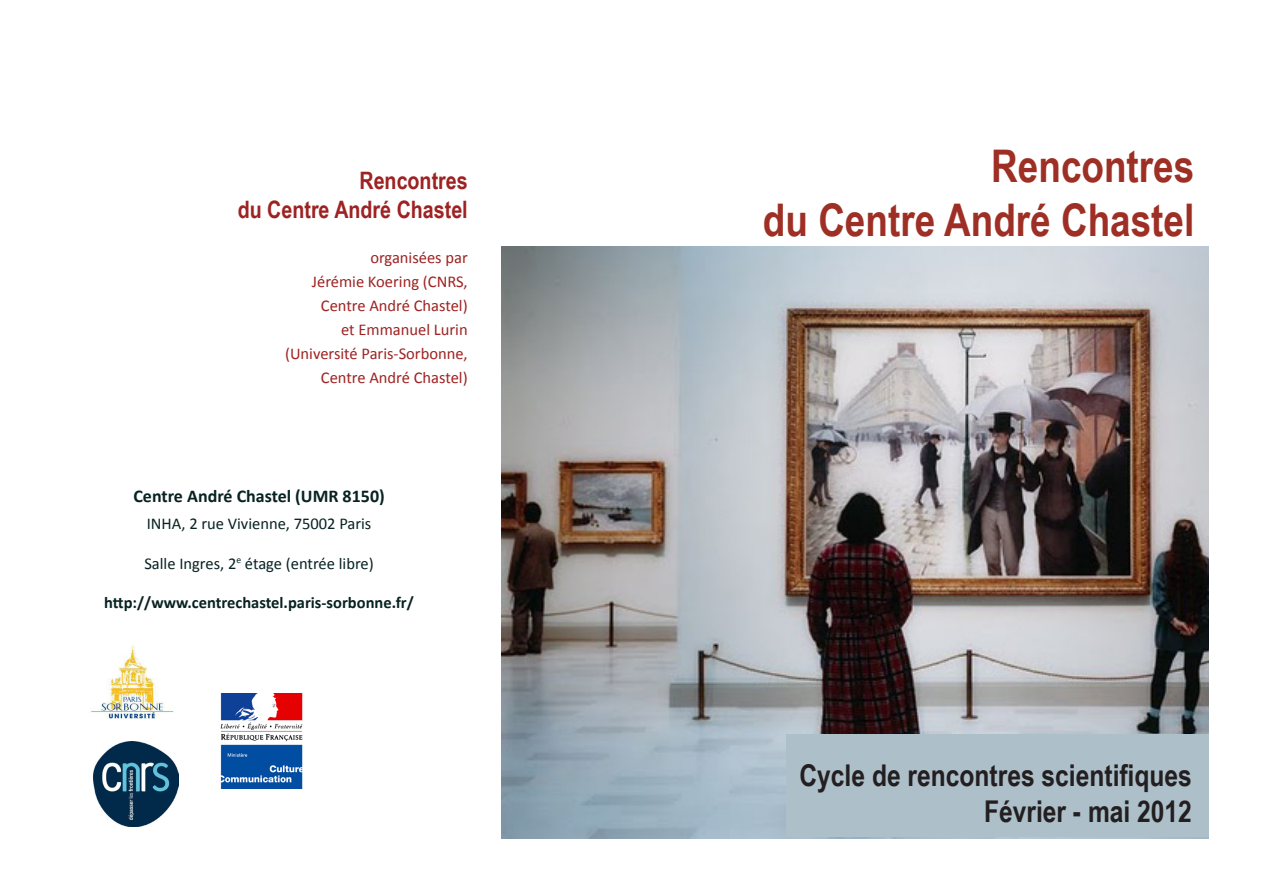
<style>
.page{position:relative;width:1263px;height:893px;background:#fff}
.page>*{position:absolute;margin:0;border:0;box-sizing:border-box;transform-origin:0 0}
.t1{font:700 45px "Arial Narrow";color:#9e2f25}
.t2{font:700 30px "Arial Narrow";color:#231f20}
.t3{font:700 24px "Arial Narrow";color:#9e2222}
.t4{font:700 18px "Calibri";color:#082222}
.t5{font:16.5px "Calibri";color:#9e2222}
.t6{font:16.5px "Calibri";color:#082222}
.t7{font:700 16.5px "Calibri";color:#082222}
</style>
<div class="page">
<img style="left:501px;top:247px;width:707px;height:592px">
<div style="left:787px;top:735px;width:422px;height:102px;background:#adbfc9"></div>
<img style="left:93px;top:741px;width:85px;height:85px">
<img style="left:90px;top:644px;width:84px;height:75px">
<img style="left:220px;top:693px;width:83px;height:96px">
<p class="t3" style="left:359px;top:162px;width:110px">Rencontres</p>
<p class="t3" style="left:238px;top:191px;width:232px">du Centre André Chastel</p>
<p class="t5" style="left:370px;top:248px;width:99px">organisées par</p>
<p class="t5" style="left:312px;top:272px;width:157px">Jérémie Koering (CNRS,</p>
<p class="t5" style="left:321px;top:296px;width:148px">Centre André Chastel)</p>
<p class="t5" style="left:341px;top:320px;width:128px">et Emmanuel Lurin</p>
<p class="t5" style="left:285px;top:344px;width:184px">(Université Paris-Sorbonne,</p>
<p class="t5" style="left:321px;top:368px;width:148px">Centre André Chastel)</p>
<p class="t4" style="left:133px;top:485px;width:253px">Centre André Chastel (UMR 8150)</p>
<p class="t6" style="left:147px;top:513px;width:226px">INHA, 2 rue Vivienne, 75002 Paris</p>
<p class="t6" style="left:144px;top:553px;width:231px">Salle Ingres, 2<sup>e</sup> étage (entrée libre)</p>
<p class="t7" style="left:104px;top:592px;width:311px">http://www.centrechastel.paris-sorbonne.fr/</p>
<p class="t1" style="left:991px;top:133px;width:204px">Rencontres</p>
<p class="t1" style="left:763px;top:187px;width:433px">du Centre André Chastel</p>
<p class="t2" style="left:799px;top:753px;width:394px">Cycle de rencontres scientifiques</p>
<p class="t2" style="left:984px;top:789px;width:209px">Février - mai 2012</p>
</div>
